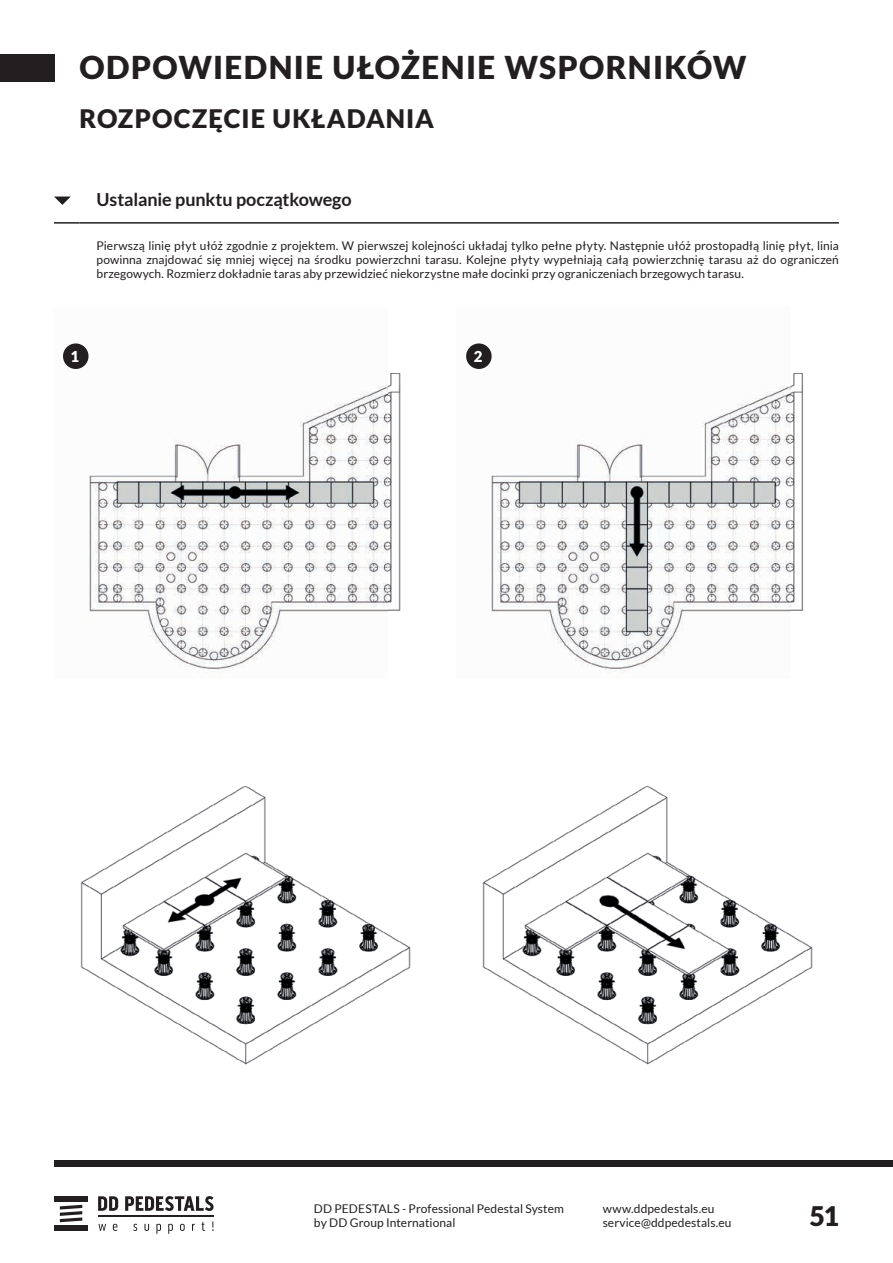
<style>
.page{position:relative;width:893px;height:1263px;background:#fff}
.page>*{position:absolute;margin:0;border:0;box-sizing:border-box;transform-origin:0 0}
.t1{font:900 31.5px "Lato";letter-spacing:.045em;color:#231f20}
.t2{font:900 27px "Lato";color:#231f20}
.t3{font:900 25.5px "Lato";letter-spacing:.04em;color:#231f20}
.t4{font:700 18px "Lato";letter-spacing:-.01em;color:#231f20}
.t5{font:900 15px "Lato";color:#fff}
.t6{font:12px/14.4px "Lato";letter-spacing:.01em;color:#231f20}
</style>
<div class="page">
<div style="left:55px;top:1196px;width:33px;height:5px;background:#231f20"></div>
<div style="left:55px;top:1226px;width:33px;height:5px;background:#231f20"></div>
<hr style="left:98px;top:1215px;width:116px;height:2px;background:#231f20">
<svg style="left:60px;top:1205px;width:22px;height:17px"></svg>
<svg style="left:98px;top:1196px;width:20px;height:15px"></svg>
<svg style="left:125px;top:1196px;width:89px;height:15px"></svg>
<svg style="left:98px;top:1224px;width:8px;height:7px"></svg>
<svg style="left:113px;top:1224px;width:4px;height:7px"></svg>
<svg style="left:133px;top:1224px;width:4px;height:7px"></svg>
<svg style="left:144px;top:1224px;width:5px;height:7px"></svg>
<svg style="left:156px;top:1224px;width:5px;height:10px"></svg>
<svg style="left:168px;top:1224px;width:5px;height:10px"></svg>
<svg style="left:180px;top:1224px;width:5px;height:7px"></svg>
<svg style="left:201px;top:1222px;width:4px;height:9px"></svg>
<svg style="left:212px;top:1221px;width:2px;height:10px"></svg>
<div style="left:54px;top:1160px;width:839px;height:7px;background:#231f20"></div>
<div style="left:0;top:54px;width:54px;height:27px;background:#231f20"></div>
<img style="left:63px;top:349px;width:348px;height:716px">
<img style="left:466px;top:349px;width:347px;height:716px">
<div style="left:63px;top:343px;width:26px;height:26px;background:#231f20;border-radius:50%"></div>
<div style="left:466px;top:343px;width:26px;height:26px;background:#231f20;border-radius:50%"></div>
<hr style="left:54px;top:222px;width:26px;height:2px;background:#231f20">
<hr style="left:80px;top:222px;width:759px;height:2px;background:#231f20">
<svg style="left:54px;top:197px;width:17px;height:8px"></svg>
<h1 class="t1" style="left:80px;top:49px;width:669px">ODPOWIEDNIE UŁOŻENIE WSPORNIKÓW</h1>
<h3 class="t3" style="left:80px;top:103px;width:356px">ROZPOCZĘCIE UKŁADANIA</h3>
<h3 class="t4" style="left:97px;top:189px;width:257px">Ustalanie punktu początkowego</h3>
<p class="t6" style="left:97px;top:238px;width:744px;text-align:justify">Pierwszą linię płyt ułóż zgodnie z projektem. W pierwszej kolejności układaj tylko pełne płyty. Następnie ułóż prostopadłą linię płyt, linia powinna znajdować się mniej więcej na środku powierzchni tarasu. Kolejne płyty wypełniają całą powierzchnię tarasu aż do ograniczeń brzegowych. Rozmierz dokładnie taras aby przewidzieć niekorzystne małe docinki przy ograniczeniach brzegowych tarasu.</p>
<p class="t5" style="left:71px;top:348px;width:10px">1</p>
<p class="t5" style="left:474px;top:348px;width:10px">2</p>
<p class="t6" style="left:314px;top:1201px;width:251px">DD PEDESTALS - Professional Pedestal System by DD Group International</p>
<p class="t6" style="left:603px;top:1201px;width:130px">www.ddpedestals.eu service@ddpedestals.eu</p>
<h2 class="t2" style="left:810px;top:1200px;width:31px">51</h2>
</div>
